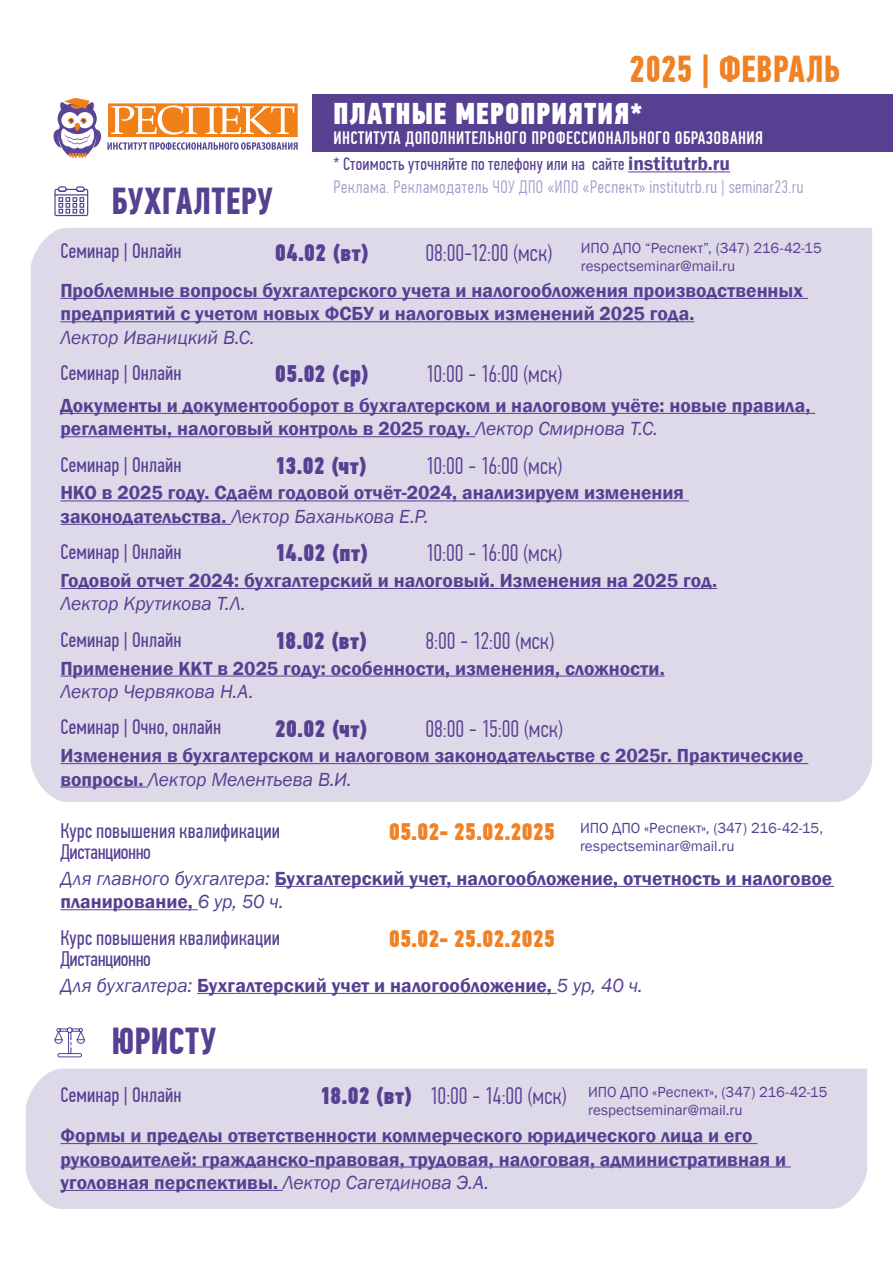
<style>
.page{position:relative;width:893px;height:1263px;background:#fff}
.page>*{position:absolute;margin:0;border:0;box-sizing:border-box;transform-origin:0 0}
.t1{font:700 37.5px "PF Din Text Comp Pro";letter-spacing:.01em;color:#564092}
.t2{font:700 37.5px "PF Din Text Comp Pro";letter-spacing:-.005em;color:#f08225}
.t3{font:30px "PF Din Text Comp Pro X Black";letter-spacing:.035em;color:#fff}
.t4{font:300 24px "PF Din Text Comp Pro";color:#564092}
.t5{font:24px "PF Din Text Comp Pro X Black";letter-spacing:-.01em;color:#564092}
.t6{font:24px "PF Din Text Comp Pro X Black";letter-spacing:-.01em;color:#f08225}
.t7{font:21px "PF Din Text Comp Pro";letter-spacing:.01em;color:#564092}
.t8{font:21px/21px "PF Din Text Comp Pro";letter-spacing:.01em;color:#574091}
.t9{font:600 19.5px/23.4px "Franklin Gothic";letter-spacing:.005em;color:#564092}
.t10{font:italic 19.5px "Franklin Gothic";letter-spacing:-.005em;color:#564092}
.t11{font:300 18px "PF Din Text Comp Pro";letter-spacing:.035em;color:#a79acb}
.t12{font:18px "PF Din Text Comp Pro";letter-spacing:.015em;color:#574091}
.t13{font:500 18px "PF Din Text Comp Pro";letter-spacing:.025em;color:#fff}
.t14{font:15px/18px "Franklin Gothic";color:#564092}
.s1{font-family:"Franklin Gothic";font-weight:600;font-size:19.5px;color:#564092}
.s2{font-family:"PF Din Text Comp Pro";font-weight:300;font-size:24px}
.s3{font-weight:400;font-style:italic}
.s4{font-family:"PF Din Text Comp Pro X Black";font-size:24px;color:#f08225}
.s5{font-family:"PF Din Text Comp Pro X Black";font-size:24px}
</style>
<div class="page">
<div style="left:313px;top:94px;width:580px;height:58px;background:#574091"></div>
<svg style="left:53px;top:98px;width:245px;height:60px"></svg>
<hr style="left:628px;top:172px;width:102px;height:1px;background:#564092">
<svg style="left:54px;top:186px;width:34px;height:30px"></svg>
<div style="left:31px;top:228px;width:841px;height:574px;background:#ddd9e9"></div>
<div style="left:26px;top:1069px;width:841px;height:140px;background:#ddd9e9"></div>
<hr style="left:60px;top:1143px;width:697px;height:1px;background:#564092">
<hr style="left:60px;top:1166px;width:731px;height:1px;background:#564092">
<hr style="left:60px;top:1190px;width:223px;height:1px;background:#564092">
<svg style="left:57px;top:1053px;width:25px;height:4px"></svg>
<hr style="left:58px;top:1054px;width:23px;height:2px;background:#564092">
<svg style="left:54px;top:1027px;width:31px;height:27px"></svg>
<hr style="left:60px;top:298px;width:748px;height:1px;background:#564092">
<hr style="left:60px;top:321px;width:634px;height:1px;background:#564092">
<hr style="left:60px;top:413px;width:755px;height:1px;background:#564092">
<hr style="left:60px;top:436px;width:415px;height:1px;background:#564092">
<hr style="left:60px;top:500px;width:629px;height:1px;background:#564092">
<hr style="left:60px;top:524px;width:171px;height:1px;background:#564092">
<hr style="left:60px;top:588px;width:657px;height:1px;background:#564092">
<hr style="left:60px;top:676px;width:605px;height:1px;background:#564092">
<hr style="left:60px;top:763px;width:748px;height:1px;background:#564092">
<hr style="left:60px;top:787px;width:88px;height:1px;background:#564092">
<hr style="left:275px;top:886px;width:559px;height:1px;background:#564092">
<hr style="left:60px;top:909px;width:138px;height:1px;background:#564092">
<hr style="left:197px;top:993px;width:360px;height:1px;background:#564092">
<h1 class="t2" style="left:629px;top:47px;width:212px">2025 | ФЕВРАЛЬ</h1>
<h1 class="t1" style="left:111px;top:179px;width:163px">БУХГАЛТЕРУ</h1>
<h2 class="t3" style="left:333px;top:95px;width:311px">ПЛАТНЫЕ МЕРОПРИЯТИЯ*</h2>
<p class="t13" style="left:333px;top:127px;width:431px">ИНСТИТУТА ДОПОЛНИТЕЛЬНОГО ПРОФЕССИОНАЛЬНОГО ОБРАЗОВАНИЯ</p>
<p class="t11" style="left:333px;top:177px;width:471px">Реклама. Рекламодатель ЧОУ ДПО «ИПО «Респект» institutrb.ru | seminar23.ru</p>
<p class="t12" style="left:333px;top:155px;width:398px">* Стоимость уточняйте по телефону или на сайте <span class="s1">institutrb.ru</span></p>
<p class="t7" style="left:60px;top:240px;width:123px">Семинар | Онлайн</p>
<p class="t5" style="left:275px;top:237px;width:95px">04.02 (вт)</p>
<p class="t14" style="left:581px;top:240px;width:242px;text-indent:-155px"><span class="s2">08:00-12:00 (мск)</span> ИПО ДПО “Респект”, (347) 216-42-15 respectseminar@mail.ru</p>
<p class="t9" style="left:60px;top:279px;width:744px">Проблемные вопросы бухгалтерского учета и налогообложения производственных предприятий с учетом новых ФСБУ и налоговых изменений 2025 года.</p>
<p class="t10" style="left:60px;top:325px;width:196px">Лектор Иваницкий В.С.</p>
<p class="t7" style="left:60px;top:362px;width:123px">Семинар | Онлайн</p>
<p class="t5" style="left:275px;top:359px;width:95px">05.02 (ср)</p>
<p class="t4" style="left:425px;top:360px;width:138px">10:00 - 16:00 (мск)</p>
<p class="t9" style="left:60px;top:394px;width:751px">Документы и документооборот в бухгалтерском и налоговом учёте: новые правила, регламенты, налоговый контроль в 2025 году. <span class="s3">Лектор Смирнова Т.С.</span></p>
<p class="t7" style="left:60px;top:453px;width:123px">Семинар | Онлайн</p>
<p class="t5" style="left:275px;top:451px;width:93px">13.02 (чт)</p>
<p class="t4" style="left:425px;top:452px;width:138px">10:00 - 16:00 (мск)</p>
<p class="t9" style="left:60px;top:481px;width:625px">НКО в 2025 году. Сдаём годовой отчёт-2024, анализируем изменения законодательства. <span class="s3">Лектор Баханькова Е.Р.</span></p>
<p class="t7" style="left:60px;top:541px;width:123px">Семинар | Онлайн</p>
<p class="t5" style="left:275px;top:538px;width:94px">14.02 (пт)</p>
<p class="t4" style="left:425px;top:539px;width:138px">10:00 - 16:00 (мск)</p>
<p class="t9" style="left:60px;top:569px;width:658px">Годовой отчет 2024: бухгалтерский и налоговый. Изменения на 2025 год.</p>
<p class="t10" style="left:60px;top:592px;width:187px">Лектор Крутикова Т.Л.</p>
<p class="t7" style="left:60px;top:628px;width:123px">Семинар | Онлайн</p>
<p class="t5" style="left:275px;top:626px;width:93px">18.02 (вт)</p>
<p class="t4" style="left:425px;top:627px;width:130px">8:00 - 12:00 (мск)</p>
<p class="t9" style="left:60px;top:657px;width:606px">Применение ККТ в 2025 году: особенности, изменения, сложности.</p>
<p class="t10" style="left:60px;top:679px;width:195px">Лектор Червякова Н.А.</p>
<p class="t7" style="left:60px;top:716px;width:162px">Семинар | Очно, онлайн</p>
<p class="t5" style="left:275px;top:713px;width:93px">20.02 (чт)</p>
<p class="t4" style="left:425px;top:715px;width:139px">08:00 - 15:00 (мск)</p>
<p class="t9" style="left:60px;top:744px;width:744px">Изменения в бухгалтерском и налоговом законодательстве с 2025г. Практические вопросы. <span class="s3">Лектор Мелентьева В.И.</span></p>
<p class="t8" style="left:60px;top:821px;width:221px">Курс повышения квалификации<br>Дистанционно</p>
<p class="t14" style="left:580px;top:819px;width:245px;text-indent:-191px"><span class="s4">05.02- 25.02.2025</span> ИПО ДПО «Респект», (347) 216-42-15, respectseminar@mail.ru</p>
<p class="t9" style="left:60px;top:867px;width:773px"><span class="s3">Для главного бухгалтера:</span> Бухгалтерский учет, налогообложение, отчетность и налоговое планирование, <span class="s3">6 ур, 50 ч.</span></p>
<p class="t8" style="left:60px;top:927px;width:221px">Курс повышения квалификации<br>Дистанционно</p>
<p class="t6" style="left:389px;top:923px;width:168px">05.02- 25.02.2025</p>
<p class="t9" style="left:60px;top:974px;width:584px"><span class="s3">Для бухгалтера:</span> Бухгалтерский учет и налогообложение, <span class="s3">5 ур, 40 ч.</span></p>
<h1 class="t1" style="left:111px;top:1019px;width:106px">ЮРИСТУ</h1>
<p class="t7" style="left:60px;top:1084px;width:123px">Семинар | Онлайн</p>
<p class="t14" style="left:588px;top:1083px;width:241px;text-indent:-268px"><span class="s5">18.02 (вт)</span> <span class="s2">10:00 - 14:00 (мск)</span> ИПО ДПО «Респект», (347) 216-42-15 respectseminar@mail.ru</p>
<p class="t9" style="left:60px;top:1124px;width:727px">Формы и пределы ответственности коммерческого юридического лица и его руководителей: гражданско-правовая, трудовая, налоговая, административная и уголовная перспективы. <span class="s3">Лектор Сагетдинова Э.А.</span></p>
</div>
